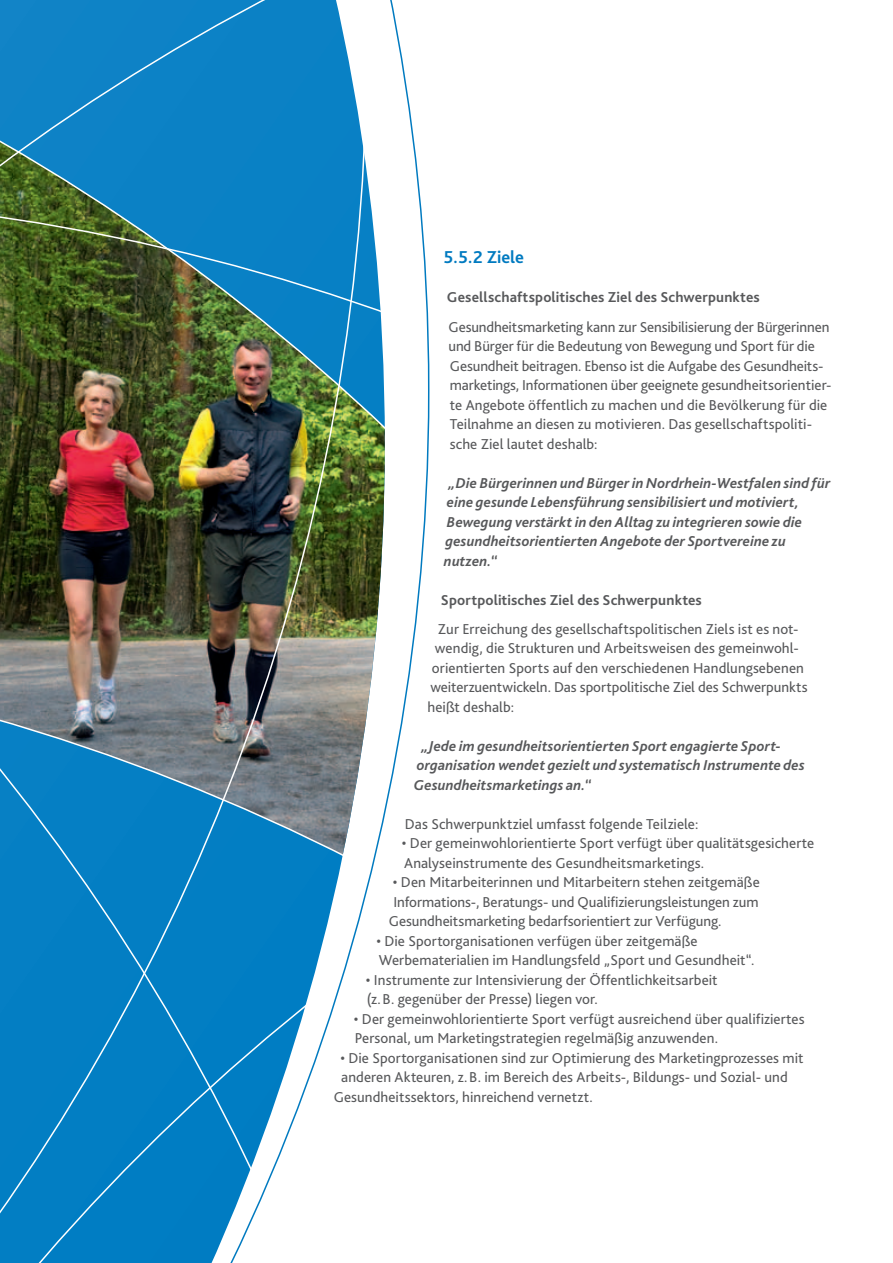
<style>
.page{position:relative;width:893px;height:1263px;background:#fff}
.page>*{position:absolute;margin:0;border:0;box-sizing:border-box;transform-origin:0 0}
.t1{font:700 18px "Bliss 2";color:#007ac0}
.t2{font:15px/19.5px "Bliss 2";color:#57585a}
.t3{font:italic 700 15px/19.5px "Bliss 2";letter-spacing:.005em;color:#57585a}
.t4{font:700 15px "Bliss 2";letter-spacing:.01em;color:#57585a}
</style>
<div class="page">
<img style="left:0;top:0;width:429px;height:1263px">
<p class="t1" style="left:444px;top:250px;width:82px">5.5.2 Ziele</p>
<p class="t4" style="left:447px;top:292px;width:314px">Gesellschaftspolitisches Ziel des Schwerpunktes</p>
<p class="t2" style="left:448px;top:318px;width:385px">Gesundheitsmarketing kann zur Sensibilisierung der Bürgerinnen und Bürger für die Bedeutung von Bewegung und Sport für die Gesundheit beitragen. Ebenso ist die Aufgabe des Gesundheits&shy;marketings, Informationen über geeignete gesundheitsorientier&shy;te Angebote öffentlich zu machen und die Bevölkerung für die Teilnahme an diesen zu motivieren. Das gesellschaftspoliti&shy;sche Ziel lautet deshalb:</p>
<p class="t3" style="left:444px;top:474px;width:388px;text-indent:4px">„Die Bürgerinnen und Bürger in Nordrhein-Westfalen sind für eine gesunde Lebensführung sensibilisiert und motiviert, Bewegung verstärkt in den Alltag zu integrieren sowie die gesundheitsorientierten Angebote der Sportvereine zu nutzen.“</p>
<p class="t4" style="left:441px;top:594px;width:262px">Sportpolitisches Ziel des Schwerpunktes</p>
<p class="t2" style="left:438px;top:620px;width:362px">Zur Erreichung des gesellschaftspolitischen Ziels ist es not-</p>
<p class="t2" style="left:435px;top:640px;width:365px">wendig, die Strukturen und Arbeitsweisen des gemeinwohl-</p>
<p class="t2" style="left:432px;top:659px;width:373px">orientierten Sports auf den verschiedenen Handlungsebenen</p>
<p class="t2" style="left:430px;top:679px;width:379px">weiterzuentwickeln. Das sportpolitische Ziel des Schwerpunkts</p>
<p class="t2" style="left:427px;top:698px;width:88px">heißt deshalb:</p>
<p class="t3" style="left:414px;top:737px;width:392px;text-indent:8px">„Jede im gesundheitsorientierten Sport engagierte Sport&shy;organisation wendet gezielt und systematisch Instrumente des<br>Gesundheitsmarketings an.“</p>
<p class="t2" style="left:405px;top:815px;width:295px">Das Schwerpunktziel umfasst folgende Teilziele:</p>
<p class="t2" style="left:402px;top:835px;width:414px">• Der gemeinwohlorientierte Sport verfügt über qualitätsgesicherte<br>Analyseinstrumente des Gesundheitsmarketings.</p>
<p class="t2" style="left:393px;top:874px;width:368px">• Den Mitarbeiterinnen und Mitarbeitern stehen zeitgemäße</p>
<p class="t2" style="left:393px;top:893px;width:367px">Informations-, Beratungs- und Qualifizierungsleistungen zum</p>
<p class="t2" style="left:389px;top:913px;width:334px">Gesundheitsmarketing bedarfsorientiert zur Verfügung.</p>
<p class="t2" style="left:376px;top:932px;width:379px">• Die Sportorganisationen verfügen über zeitgemäße<br>Werbematerialien im Handlungsfeld „Sport und Gesundheit“.</p>
<p class="t2" style="left:366px;top:971px;width:353px">• Instrumente zur Intensivierung der Öffentlichkeitsarbeit (z. B. gegenüber der Presse) liegen vor.</p>
<p class="t2" style="left:354px;top:1010px;width:452px">• Der gemeinwohlorientierte Sport verfügt ausreichend über qualifiziertes<br>Personal, um Marketingstrategien regelmäßig anzuwenden.</p>
<p class="t2" style="left:340px;top:1049px;width:465px">• Die Sportorganisationen sind zur Optimierung des Marketingprozesses mit</p>
<p class="t2" style="left:341px;top:1069px;width:448px">anderen Akteuren, z. B. im Bereich des Arbeits-, Bildungs- und Sozial- und</p>
<p class="t2" style="left:334px;top:1088px;width:261px">Gesundheitssektors, hinreichend vernetzt.</p>
</div>
